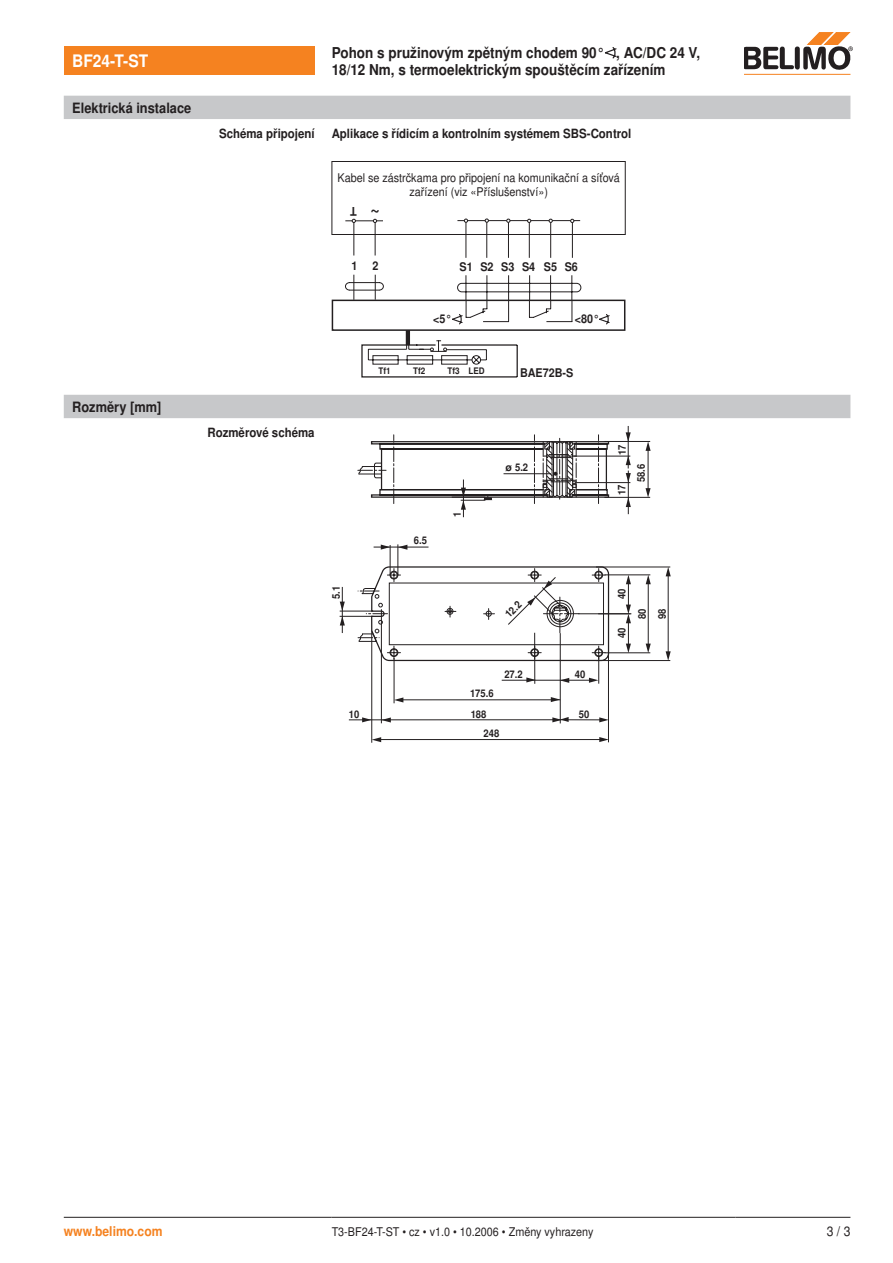
<style>
.page{position:relative;width:893px;height:1263px;background:#fff}
.page>*{position:absolute;margin:0;border:0;box-sizing:border-box;transform-origin:0 0}
.t1{font:700 18px "Nimbus Sans BEL";color:#231f20;scale:.9 1}
.Überschrift_2_invers{font:700 17.25px "Nimbus Sans BEL";color:#fff;scale:.9 1}
.Überschrift_2{font:700 15px/16.5px "Nimbus Sans BEL";color:#231f20;scale:.9 1}
.Überschrift_Kapitel{font:700 14.25px "Nimbus Sans BEL";color:#231f20;scale:.9 1}
.www_links{font:700 13.5px "Nimbus Sans BEL";color:#f58220;scale:.9 1}
.Zahl_Seite_rechts{font:13.5px "Nimbus Sans BEL";color:#231f20;scale:.9 1}
.Titel_3{font:700 12.75px "Nimbus Sans BEL";color:#231f20;scale:.9 1}
.Marginalien{font:700 12.75px "Nimbus Sans BEL";color:#231f20;scale:.9 1}
.Lauftext_8{font:12px/14.4px "Nimbus Sans BEL";color:#231f20;text-align:center;scale:.9 1}
.t2{font:700 12px "Nimbus Sans BEL";color:#231f20;scale:.9 1}
.t3{font:700 10.5px/20px "Nimbus Sans BEL";color:#231f20;scale:.9 1}
.t4{font:700 10.5px "Nimbus Sans BEL";color:#231f20}
.t5{font:700 9px "Nimbus Sans BEL";color:#231f20;scale:.9 1}
</style>
<div class="page">
<div style="left:64px;top:47px;width:251px;height:28px;background:#f58220"></div>
<svg style="left:605px;top:47px;width:11px;height:11px"></svg>
<hr style="left:744px;top:74px;width:106px;height:1px;background:#f58220">
<svg style="left:744px;top:33px;width:109px;height:37px"></svg>
<hr style="left:64px;top:1217px;width:268px;height:1px;background:#231f20">
<hr style="left:332px;top:1217px;width:404px;height:1px;background:#231f20">
<hr style="left:736px;top:1217px;width:114px;height:1px;background:#231f20">
<div style="left:64px;top:96px;width:786px;height:23px;background:#c7c8ca"></div>
<div style="left:332px;top:300px;width:293px;height:31px;border:2px solid #231f20"></div>
<div style="left:332px;top:161px;width:293px;height:74px;border:1px solid #231f20"></div>
<svg style="left:345px;top:219px;width:266px;height:159px"></svg>
<div style="left:64px;top:395px;width:786px;height:23px;background:#c7c8ca"></div>
<hr style="left:648px;top:446px;width:1px;height:45px;background:#231f20">
<svg style="left:646px;top:441px;width:5px;height:10px"></svg>
<hr style="left:604px;top:441px;width:46px;height:1px;background:#231f20">
<svg style="left:645px;top:488px;width:6px;height:10px"></svg>
<hr style="left:604px;top:497px;width:46px;height:1px;background:#231f20">
<hr style="left:628px;top:426px;width:1px;height:42px;background:#231f20">
<svg style="left:626px;top:456px;width:5px;height:9px"></svg>
<svg style="left:626px;top:432px;width:5px;height:9px"></svg>
<hr style="left:628px;top:471px;width:1px;height:43px;background:#231f20">
<hr style="left:573px;top:456px;width:57px;height:1px;background:#231f20">
<svg style="left:626px;top:498px;width:5px;height:9px"></svg>
<hr style="left:575px;top:482px;width:55px;height:1px;background:#231f20">
<svg style="left:626px;top:473px;width:5px;height:9px"></svg>
<hr style="left:463px;top:479px;width:1px;height:38px;background:#231f20">
<svg style="left:358px;top:435px;width:252px;height:75px"></svg>
<hr style="left:503px;top:473px;width:48px;height:1px;background:#231f20">
<hr style="left:560px;top:633px;width:1px;height:90px;background:#231f20">
<hr style="left:608px;top:650px;width:1px;height:92px;background:#231f20">
<hr style="left:374px;top:547px;width:54px;height:1px;background:#231f20">
<svg style="left:399px;top:545px;width:8px;height:5px"></svg>
<svg style="left:381px;top:544px;width:9px;height:6px"></svg>
<hr style="left:390px;top:545px;width:1px;height:30px;background:#231f20">
<hr style="left:398px;top:544px;width:1px;height:31px;background:#231f20">
<hr style="left:349px;top:719px;width:211px;height:1px;background:#231f20">
<svg style="left:382px;top:717px;width:9px;height:5px"></svg>
<hr style="left:381px;top:609px;width:1px;height:114px;background:#231f20">
<hr style="left:560px;top:719px;width:44px;height:1px;background:#231f20">
<svg style="left:552px;top:717px;width:17px;height:5px"></svg>
<svg style="left:599px;top:717px;width:9px;height:5px"></svg>
<svg style="left:362px;top:717px;width:9px;height:5px"></svg>
<hr style="left:379px;top:739px;width:225px;height:1px;background:#231f20">
<svg style="left:372px;top:737px;width:9px;height:5px"></svg>
<svg style="left:599px;top:737px;width:9px;height:5px"></svg>
<hr style="left:401px;top:699px;width:159px;height:1px;background:#231f20">
<svg style="left:395px;top:697px;width:8px;height:5px"></svg>
<svg style="left:551px;top:697px;width:9px;height:5px"></svg>
<hr style="left:394px;top:658px;width:1px;height:45px;background:#231f20">
<hr style="left:628px;top:579px;width:1px;height:30px;background:#231f20">
<hr style="left:371px;top:631px;width:1px;height:112px;background:#231f20">
<svg style="left:626px;top:575px;width:5px;height:9px"></svg>
<hr style="left:628px;top:618px;width:1px;height:30px;background:#231f20">
<svg style="left:626px;top:605px;width:5px;height:18px"></svg>
<svg style="left:626px;top:644px;width:5px;height:8px"></svg>
<hr style="left:648px;top:579px;width:1px;height:68px;background:#231f20">
<svg style="left:646px;top:575px;width:5px;height:9px"></svg>
<hr style="left:598px;top:613px;width:33px;height:1px;background:#231f20">
<hr style="left:605px;top:574px;width:45px;height:1px;background:#231f20">
<svg style="left:646px;top:644px;width:5px;height:9px"></svg>
<hr style="left:605px;top:652px;width:45px;height:1px;background:#231f20">
<hr style="left:668px;top:571px;width:1px;height:83px;background:#231f20">
<svg style="left:666px;top:567px;width:5px;height:9px"></svg>
<hr style="left:596px;top:567px;width:74px;height:1px;background:#231f20">
<svg style="left:666px;top:651px;width:5px;height:10px"></svg>
<hr style="left:596px;top:660px;width:74px;height:1px;background:#231f20">
<svg style="left:339px;top:566px;width:271px;height:118px"></svg>
<p class="Überschrift_2_invers" style="left:72px;top:51px;width:86px">BF24-T-ST</p>
<p class="Überschrift_2" style="left:332px;top:45px;width:411px">Pohon s pružinovým zpětným chodem 90° , AC/DC 24 V,<br>18/12 Nm, s termoelektrickým spouštěcím zařízením</p>
<p class="Überschrift_Kapitel" style="left:72px;top:99px;width:134px">Elektrická instalace</p>
<p class="Marginalien" style="left:219px;top:126px;width:108px">Schéma připojení</p>
<p class="Titel_3" style="left:332px;top:126px;width:335px">Aplikace s řídicím a kontrolním systémem SBS-Control</p>
<p class="Lauftext_8" style="left:338px;top:171px;width:315px">Kabel se zástrčkama pro připojení na komunikační a síťová zařízení (viz «Příslušenství»)</p>
<p class="t2" style="left:357px;top:218px;width:9px;rotate:-180deg">T</p>
<p class="t1" style="left:380px;top:224px;width:12px;rotate:-180deg">~</p>
<p class="Überschrift_Kapitel" style="left:72px;top:398px;width:101px">Rozměry [mm]</p>
<p class="t2" style="left:351px;top:259px;width:32px">1 2</p>
<p class="t2" style="left:460px;top:260px;width:133px">S1 S2 S3 S4 S5 S6</p>
<p class="t2" style="left:433px;top:312px;width:22px">&lt;5°</p>
<p class="t2" style="left:575px;top:312px;width:29px">&lt;80°</p>
<p class="t5" style="left:379px;top:366px;width:15px">Tf1</p>
<p class="t5" style="left:413px;top:366px;width:15px">Tf2</p>
<p class="t5" style="left:448px;top:366px;width:43px">Tf3 LED</p>
<p class="t2" style="left:520px;top:366px;width:61px">BAE72B-S</p>
<p class="Marginalien" style="left:207px;top:425px;width:121px">Rozměrové schéma</p>
<p class="t3" style="left:326px;top:599px;width:16px;rotate:-90deg">5.1</p>
<p class="t3" style="left:414px;top:531px;width:16px">6.5</p>
<p class="t3" style="left:447px;top:517px;width:7px;rotate:-90deg">1</p>
<p class="t4" style="left:505px;top:461px;width:24px">ø 5.2</p>
<p class="t3" style="left:500px;top:609px;width:22px;rotate:-45deg">12.2</p>
<p class="t3" style="left:470px;top:683px;width:28px">175.6</p>
<p class="t3" style="left:504px;top:664px;width:22px">27.2</p>
<p class="t3" style="left:575px;top:664px;width:13px">40</p>
<p class="t3" style="left:349px;top:705px;width:13px">10</p>
<p class="t3" style="left:471px;top:704px;width:19px">188</p>
<p class="t3" style="left:579px;top:704px;width:13px">50</p>
<p class="t3" style="left:483px;top:723px;width:19px">248</p>
<p class="t3" style="left:612px;top:455px;width:13px;rotate:-90deg">17</p>
<p class="t3" style="left:612px;top:495px;width:13px;rotate:-90deg">17</p>
<p class="t3" style="left:631px;top:482px;width:22px;rotate:-90deg">58.6</p>
<p class="t3" style="left:612px;top:599px;width:13px;rotate:-90deg">40</p>
<p class="t3" style="left:612px;top:638px;width:13px;rotate:-90deg">40</p>
<p class="t3" style="left:632px;top:619px;width:13px;rotate:-90deg">80<br>98</p>
<p class="www_links" style="left:64px;top:1223px;width:111px">www.belimo.com</p>
<p class="Lauftext_8" style="left:332px;top:1225px;width:292px">T3-BF24-T-ST • cz • v1.0 • 10.2006 • Změny vyhrazeny</p>
<p class="Zahl_Seite_rechts" style="left:837px;top:1223px;width:17px">/ 3</p>
</div>
